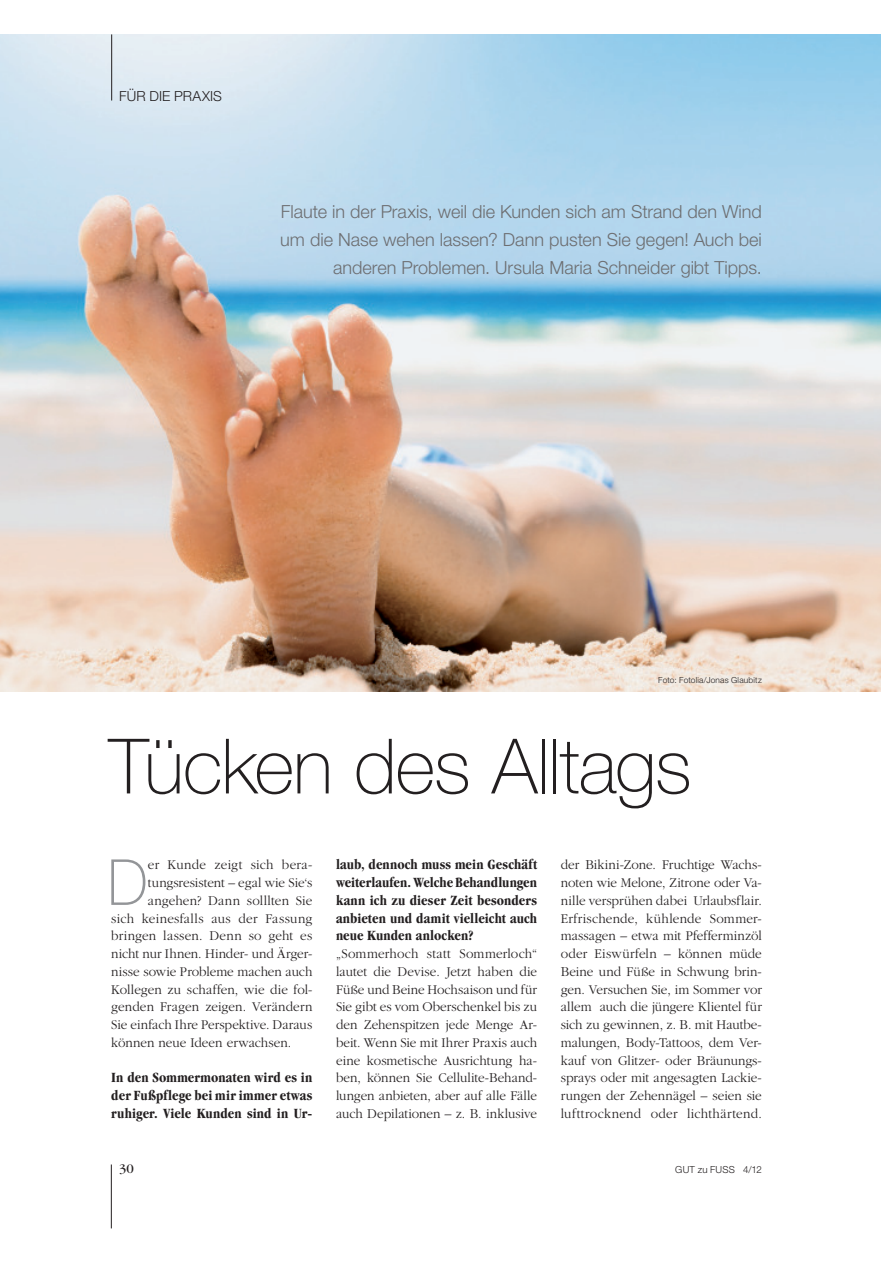
<style>
.page{position:relative;width:893px;height:1263px;background:#fff}
.page>*{position:absolute;margin:0;border:0;box-sizing:border-box;transform-origin:0 0}
.t1{font:100 76.5px "Helvetica Neue LT";letter-spacing:-.015em;color:#231f20}
.t2{font:100 63.6px "Helvetica Neue LT";color:#939598;scale:.95 1}
.t3{font:300 18px/27.8px "Helvetica Neue LT";color:#6d6e71;text-align:right}
.t4{font:700 condensed 14.55px/17.7px "Garamond LT";letter-spacing:.005em;color:#231f20;text-align:justify}
.t5{font:300 13.95px/17.7px "Garamond LT";letter-spacing:.005em;color:#231f20;text-align:justify;scale:.95 1}
.t6{font:300 13.95px "Garamond LT";letter-spacing:.025em;color:#231f20;scale:.95 1}
.t7{font:300 13.95px "Helvetica Neue LT";letter-spacing:.005em;color:#231f20}
.t8{font:13.95px "Garamond LT";color:#231f20}
.t9{font:300 9.75px "Helvetica Neue LT";letter-spacing:.015em;color:#231f20}
.t10{font:300 8.4px "Helvetica Neue LT";letter-spacing:.025em;color:#231f20}
</style>
<div class="page">
<hr style="left:111px;top:1165px;width:1px;height:63px;background:#231f20">
<img style="left:1px;top:34px;width:879px;height:658px">
<hr style="left:111px;top:34px;width:1px;height:67px;background:#231f20">
<p class="t7" style="left:119px;top:88px;width:104px">FÜR DIE PRAXIS</p>
<p class="t3" style="left:280px;top:198px;width:483px">Flaute in der Praxis, weil die Kunden sich am Strand den Wind um die Nase wehen lassen? Dann pusten Sie gegen! Auch bei anderen Problemen. Ursula Maria Schneider gibt Tipps.</p>
<p class="t10" style="left:658px;top:676px;width:105px">Foto: Fotolia/Jonas Glaubitz</p>
<h1 class="t1" style="left:109px;top:739px;width:584px">Tücken des Alltags</h1>
<h2 class="t2" style="left:107px;top:859px;width:44px">D</h2>
<p class="t6" style="left:148px;top:858px;width:175px">er Kunde zeigt sich bera-</p>
<p class="t5" style="left:148px;top:875px;width:175px">tungsresistent – egal wie Sie‘s</p>
<p class="t5" style="left:148px;top:892px;width:175px">angehen? Dann solllten Sie</p>
<p class="t5" style="left:111px;top:910px;width:213px">sich keinesfalls aus der Fassung</p>
<p class="t5" style="left:111px;top:928px;width:213px">bringen lassen. Denn so geht es</p>
<p class="t5" style="left:111px;top:946px;width:213px">nicht nur Ihnen. Hinder- und Ärger-</p>
<p class="t5" style="left:111px;top:963px;width:213px">nisse sowie Probleme machen auch</p>
<p class="t5" style="left:111px;top:981px;width:213px">Kollegen zu schaffen, wie die fol-</p>
<p class="t5" style="left:111px;top:999px;width:213px">genden Fragen zeigen. Verändern</p>
<p class="t5" style="left:111px;top:1017px;width:213px">Sie einfach Ihre Perspektive. Daraus</p>
<p class="t5" style="left:111px;top:1034px;width:191px">können neue Ideen erwachsen.</p>
<p class="t4" style="left:111px;top:1070px;width:202px">In den Sommermonaten wird es in der Fußpflege bei mir immer etwas ruhiger. Viele Kunden sind in Ur-</p>
<p class="t4" style="left:336px;top:857px;width:202px">laub, dennoch muss mein Geschäft weiterlaufen. Welche Behandlungen kann ich zu dieser Zeit besonders anbieten und damit vielleicht auch neue Kunden anlocken?</p>
<p class="t5" style="left:336px;top:946px;width:213px">„Sommerhoch statt Sommerloch“ lautet die Devise. Jetzt haben die Füße und Beine Hochsaison und für Sie gibt es vom Oberschenkel bis zu den Zehenspitzen jede Menge Ar&shy;beit. Wenn Sie mit Ihrer Praxis auch eine kosmetische Ausrichtung ha&shy;ben, können Sie Cellulite-Behand&shy;lungen anbieten, aber auf alle Fälle auch Depilationen – z. B. inklusive</p>
<p class="t5" style="left:560px;top:857px;width:213px">der Bikini-Zone. Fruchtige Wachs&shy;noten wie Melone, Zitrone oder Va&shy;nille versprühen dabei Urlaubsflair.<br>Erfrischende, kühlende Sommer&shy;massagen – etwa mit Pfefferminzöl oder Eiswürfeln – können müde Beine und Füße in Schwung brin&shy;gen. Versuchen Sie, im Sommer vor allem auch die jüngere Klientel für sich zu gewinnen, z. B. mit Hautbe&shy;malungen, Body-Tattoos, dem Ver&shy;kauf von Glitzer- oder Bräunungs&shy;sprays oder mit angesagten Lackie&shy;rungen der Zehennägel – seien sie lufttrocknend oder lichthärtend.</p>
<p class="t8" style="left:119px;top:1164px;width:16px">30</p>
<p class="t9" style="left:675px;top:1164px;width:88px">GUT zu FUSS 4/12</p>
</div>
